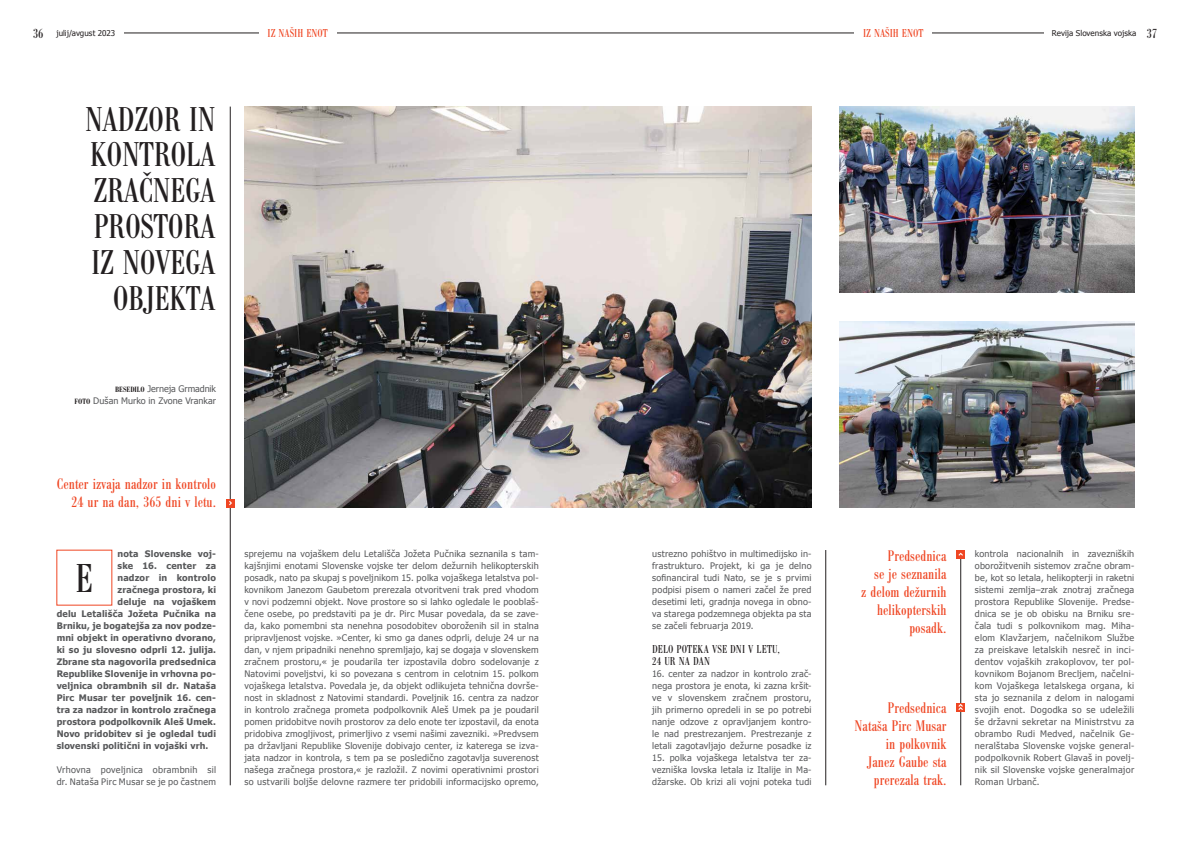
<style>
.page{position:relative;width:1191px;height:842px;background:#fff}
.page>*{position:absolute;margin:0;border:0;box-sizing:border-box;transform-origin:0 0}
.t1{font:condensed 42px "Bodoni Ant TEE";color:#231f20}
.t2{font:condensed 35.8px/35.8px "Bodoni Ant TEE";letter-spacing:-.015em;color:#231f20;text-align:right}
.t3{font:condensed 16px/18px "Bodoni Ant TEE";letter-spacing:.005em;color:#ef4623;text-align:right}
.t4{font:condensed 12px/12px "Bodoni Ant TEE";letter-spacing:.005em;color:#231f20}
.t5{font:condensed 12px "Bodoni Ant TEE";color:#ef4623}
.t6{font:9px/12px "Tahoma";letter-spacing:.025em;color:#58595b;text-align:justify}
.t7{font:700 9px "Tahoma";letter-spacing:.015em;color:#58595b}
.t8{font:9px/12px "Tahoma";letter-spacing:-.005em;color:#58595b;text-align:right}
.t9{font:8px "Tahoma";letter-spacing:.005em;color:#231f20}
.s1{font-family:"Bodoni Ant TEE";font-stretch:condensed;font-size:14px}
.s2{font-family:"Bodoni Ant TEE";font-weight:600;font-stretch:condensed;font-size:8px;color:#231f20}
</style>
<div class="page">
<hr style="left:14px;top:33px;width:1030px;height:1px;background:#231f20">
<div style="left:0;top:21px;width:123px;height:23px;background:#fff"></div>
<div style="left:259px;top:23px;width:77px;height:20px;background:#fff"></div>
<div style="left:854px;top:23px;width:78px;height:20px;background:#fff"></div>
<hr style="left:230px;top:107px;width:1px;height:678px;background:#231f20">
<img style="left:244px;top:107px;width:567px;height:400px">
<img style="left:840px;top:107px;width:294px;height:186px">
<img style="left:840px;top:321px;width:294px;height:186px">
<hr style="left:825px;top:550px;width:1px;height:235px;background:#231f20">
<hr style="left:960px;top:550px;width:1px;height:235px;background:#231f20">
<div style="left:956px;top:550px;width:9px;height:9px;background:#ef4623"></div>
<svg style="left:958px;top:553px;width:5px;height:3px"></svg>
<div style="left:956px;top:703px;width:9px;height:8px;background:#ef4623"></div>
<svg style="left:958px;top:704px;width:5px;height:6px"></svg>
<svg style="left:226px;top:499px;width:9px;height:8px"></svg>
<p class="t9" style="left:33px;top:28px;width:84px"><span class="s1">36</span> julij/avgust 2023</p>
<h3 class="t5" style="left:267px;top:27px;width:62px">IZ NAŠIH ENOT</h3>
<h3 class="t5" style="left:863px;top:27px;width:62px">IZ NAŠIH ENOT</h3>
<p class="t9" style="left:1052px;top:28px;width:107px">Revija Slovenska vojska <span class="s1">37</span></p>
<h2 class="t2" style="left:85px;top:102px;width:132px">NADZOR IN<br>KONTROLA<br>ZRAČNEGA<br>PROSTORA<br>IZ NOVEGA<br>OBJEKTA</h2>
<p class="t8" style="left:74px;top:382px;width:143px"><span class="s2">BESEDILO</span> Jerneja Grmadnik<br><span class="s2">FOTO</span> Dušan Murko in Zvone Vrankar</p>
<h3 class="t3" style="left:57px;top:476px;width:161px">Center izvaja nadzor in kontrolo<br>24 ur na dan, 365 dni v letu.</h3>
<p class="t7" style="left:117px;top:548px;width:100px">nota Slovenske voj-</p>
<p class="t7" style="left:117px;top:560px;width:100px">ske 16. center za</p>
<p class="t7" style="left:117px;top:572px;width:100px">nadzor in kontrolo</p>
<p class="t7" style="left:117px;top:584px;width:100px">zračnega prostora, ki</p>
<p class="t7" style="left:117px;top:596px;width:100px">deluje na vojaškem</p>
<p class="t7" style="left:57px;top:608px;width:161px">delu Letališča Jožeta Pučnika na</p>
<p class="t7" style="left:57px;top:620px;width:161px">Brniku, je bogatejša za nov podze-</p>
<p class="t7" style="left:57px;top:632px;width:161px">mni objekt in operativno dvorano,</p>
<p class="t7" style="left:57px;top:644px;width:161px">ki so ju slovesno odprli 12. julija.</p>
<p class="t7" style="left:57px;top:656px;width:161px">Zbrane sta nagovorila predsednica</p>
<p class="t7" style="left:57px;top:668px;width:161px">Republike Slovenije in vrhovna po-</p>
<p class="t7" style="left:57px;top:680px;width:161px">veljnica obrambnih sil dr. Nataša</p>
<p class="t7" style="left:57px;top:691px;width:161px">Pirc Musar ter poveljnik 16. cen-</p>
<p class="t7" style="left:57px;top:703px;width:161px">tra za nadzor in kontrolo zračnega</p>
<p class="t7" style="left:57px;top:715px;width:161px">prostora podpolkovnik Aleš Umek.</p>
<p class="t7" style="left:57px;top:727px;width:161px">Novo pridobitev si je ogledal tudi</p>
<p class="t7" style="left:57px;top:739px;width:153px">slovenski politični in vojaški vrh.</p>
<p class="t6" style="left:57px;top:763px;width:161px">Vrhovna poveljnica obrambnih sil dr. Nataša Pirc Musar se je po častnem</p>
<h1 class="t1" style="left:75px;top:556px;width:20px">E</h1>
<p class="t6" style="left:244px;top:548px;width:296px">sprejemu na vojaškem delu Letališča Jožeta Pučnika seznanila s tam&shy;kajšnjimi enotami Slovenske vojske ter delom dežurnih helikopterskih posadk, nato pa skupaj s poveljnikom 15. polka vojaškega letalstva pol&shy;kovnikom Janezom Gaubetom prerezala otvoritveni trak pred vhodom v novi podzemni objekt. Nove prostore so si lahko ogledale le pooblaš&shy;čene osebe, po predstaviti pa je dr. Pirc Musar povedala, da se zave&shy;da, kako pomembni sta nenehna posodobitev oboroženih sil in stalna pripravljenost vojske. »Center, ki smo ga danes odprli, deluje 24 ur na dan, v njem pripadniki nenehno spremljajo, kaj se dogaja v slovenskem zračnem prostoru,« je poudarila ter izpostavila dobro sodelovanje z Natovimi poveljstvi, ki so povezana s centrom in celotnim 15. polkom vojaškega letalstva. Povedala je, da objekt odlikujeta tehnična dovrše&shy;nost in skladnost z Natovimi standardi. Poveljnik 16. centra za nadzor in kontrolo zračnega prometa podpolkovnik Aleš Umek pa je poudaril pomen pridobitve novih prostorov za delo enote ter izpostavil, da enota pridobiva zmogljivost, primerljivo z vsemi našimi zavezniki. »Predvsem pa državljani Republike Slovenije dobivajo center, iz katerega se izva&shy;jata nadzor in kontrola, s tem pa se posledično zagotavlja suverenost našega zračnega prostora,« je razložil. Z novimi operativnimi prostori so ustvarili boljše delovne razmere ter pridobili informacijsko opremo,</p>
<h3 class="t3" style="left:861px;top:547px;width:87px">Predsednica<br>se je seznanila<br>z delom dežurnih helikopterskih posadk.</h3>
<p class="t6" style="left:652px;top:548px;width:161px">ustrezno pohištvo in multimedijsko in&shy;frastrukturo. Projekt, ki ga je delno sofinanciral tudi Nato, se je s prvimi podpisi pisem o nameri začel že pred desetimi leti, gradnja novega in obno&shy;va starega podzemnega objekta pa sta se začeli februarja 2019.</p>
<h3 class="t4" style="left:652px;top:644px;width:129px">DELO POTEKA VSE DNI V LETU,<br>24 UR NA DAN</h3>
<p class="t6" style="left:652px;top:668px;width:161px">16. center za nadzor in kontrolo zrač&shy;nega prostora je enota, ki zazna kršit&shy;ve v slovenskem zračnem prostoru, jih primerno opredeli in se po potrebi nanje odzove z opravljanjem kontro&shy;le nad prestrezanjem. Prestrezanje z letali zagotavljajo dežurne posadke iz</p>
<p class="t6" style="left:652px;top:751px;width:161px">15. polka vojaškega letalstva ter za&shy;vezniška lovska letala iz Italije in Ma&shy;džarske. Ob krizi ali vojni poteka tudi</p>
<h3 class="t3" style="left:854px;top:699px;width:93px">Predsednica<br>Nataša Pirc Musar in polkovnik<br>Janez Gaube sta prerezala trak.</h3>
<p class="t6" style="left:975px;top:547px;width:161px">kontrola nacionalnih in zavezniških oborožitvenih sistemov zračne obram&shy;be, kot so letala, helikopterji in raketni sistemi zemlja–zrak znotraj zračnega prostora Republike Slovenije. Predse&shy;dnica se je ob obisku na Brniku sre&shy;čala tudi s polkovnikom mag. Miha&shy;elom Klavžarjem, načelnikom Službe za preiskave letalskih nesreč in inci&shy;dentov vojaških zrakoplovov, ter pol&shy;kovnikom Bojanom Brecljem, načelni&shy;kom Vojaškega letalskega organa, ki sta jo seznanila z delom in nalogami svojih enot. Dogodka so se udeležili še državni sekretar na Ministrstvu za obrambo Rudi Medved, načelnik Ge&shy;neralštaba Slovenske vojske general&shy;podpolkovnik Robert Glavaš in povelj&shy;nik sil Slovenske vojske generalmajor Roman Urbanč.</p>
</div>
